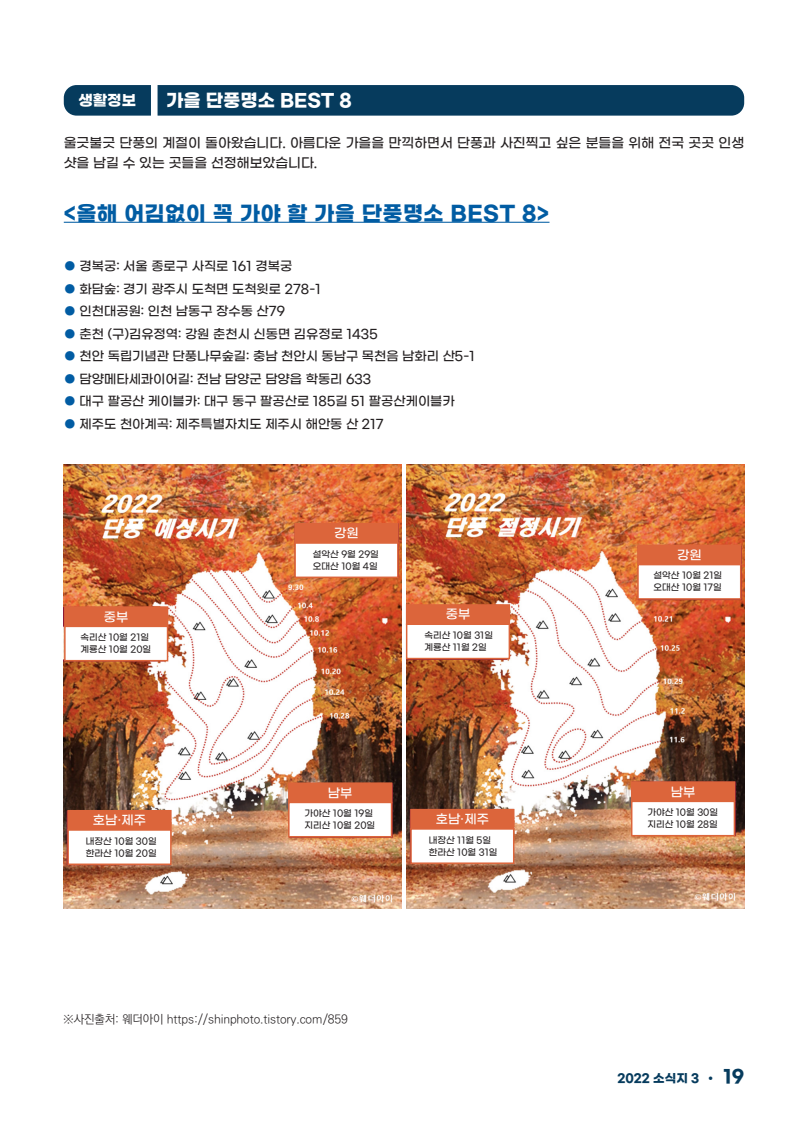
<style>
.page{position:relative;width:808px;height:1127px;background:#fff}
.page>*{position:absolute;margin:0;border:0;box-sizing:border-box;transform-origin:0 0}
.t1{font:700 21px "Gmarket Sans";letter-spacing:.02em;color:#015ca3}
.t2{font:700 18px "Gmarket Sans";color:#fff}
.t3{font:700 15px "Gmarket Sans";color:#fff}
.t4{font:500 13.5px/19.5px "Gmarket Sans";color:#231f20}
.t5{font:500 12.75px "Gmarket Sans";color:#231f20}
.t6{font:500 12.75px "Gmarket Sans";color:#fff}
.t7{font:12px "Ko Pub World Dotum PL";letter-spacing:-.01em;color:#231f20}
.t8{font:700 12px "Gmarket Sans";color:#063b5d}
.t9{font:500 9px "Gmarket Sans";color:#231f20}
.s1{color:#015ca3}
.s2{font-size:18px}
</style>
<div class="page">
<img style="left:64px;top:464px;width:338px;height:445px">
<img style="left:406px;top:464px;width:338px;height:444px">
<div style="left:158px;top:85px;width:586px;height:31px;background:#063b5d"></div>
<svg style="left:64px;top:85px;width:87px;height:31px;background:#0f4263"></svg>
<div style="left:295px;top:524px;width:103px;height:19px;background:#dc653b"></div>
<div style="left:294px;top:523px;width:105px;height:21px;border:2px solid #dc653b"></div>
<div style="left:638px;top:545px;width:103px;height:20px;background:#dc653b"></div>
<div style="left:637px;top:544px;width:104px;height:21px;border:2px solid #dc653b"></div>
<div style="left:65px;top:607px;width:103px;height:19px;background:#dc653b"></div>
<div style="left:64px;top:606px;width:104px;height:21px;border:2px solid #dc653b"></div>
<div style="left:407px;top:605px;width:102px;height:19px;background:#dc653b"></div>
<div style="left:406px;top:604px;width:104px;height:21px;border:2px solid #dc653b"></div>
<div style="left:68px;top:811px;width:103px;height:19px;background:#dc653b"></div>
<div style="left:67px;top:810px;width:105px;height:21px;border:2px solid #dc653b"></div>
<div style="left:411px;top:809px;width:103px;height:20px;background:#dc653b"></div>
<div style="left:289px;top:783px;width:102px;height:19px;background:#dc653b"></div>
<div style="left:288px;top:782px;width:104px;height:21px;border:2px solid #dc653b"></div>
<div style="left:632px;top:782px;width:102px;height:19px;background:#dc653b"></div>
<div style="left:631px;top:781px;width:104px;height:21px;border:2px solid #dc653b"></div>
<div style="left:295px;top:543px;width:103px;height:34px;background:#fff"></div>
<div style="left:294px;top:542px;width:105px;height:36px;border:2px solid #dc653b"></div>
<div style="left:638px;top:565px;width:103px;height:34px;background:#fff"></div>
<div style="left:637px;top:564px;width:104px;height:36px;border:2px solid #dc653b"></div>
<div style="left:65px;top:626px;width:103px;height:35px;background:#fff"></div>
<div style="left:64px;top:626px;width:104px;height:35px;border:2px solid #dc653b"></div>
<div style="left:407px;top:624px;width:102px;height:34px;background:#fff"></div>
<div style="left:406px;top:623px;width:104px;height:36px;border:2px solid #dc653b"></div>
<div style="left:68px;top:830px;width:103px;height:34px;background:#fff"></div>
<div style="left:67px;top:829px;width:105px;height:36px;border:2px solid #dc653b"></div>
<div style="left:411px;top:829px;width:103px;height:34px;background:#fff"></div>
<div style="left:410px;top:828px;width:104px;height:36px;border:2px solid #dc653b"></div>
<div style="left:289px;top:802px;width:102px;height:35px;background:#fff"></div>
<div style="left:288px;top:802px;width:104px;height:35px;border:2px solid #dc653b"></div>
<div style="left:632px;top:801px;width:102px;height:35px;background:#fff"></div>
<div style="left:631px;top:800px;width:104px;height:36px;border:2px solid #dc653b"></div>
<hr style="left:64px;top:222px;width:485px;height:1px;background:#015ca3">
<p class="t3" style="left:78px;top:92px;width:59px">생활정보</p>
<p class="t2" style="left:166px;top:90px;width:187px">가을 단풍명소 BEST 8</p>
<p class="t4" style="left:64px;top:134px;width:682px">울긋불긋 단풍의 계절이 돌아왔습니다. 아름다운 가을을 만끽하면서 단풍과 사진찍고 싶은 분들을 위해 전국 곳곳 인생 샷을 남길 수 있는 곳들을 선정해보았습니다.</p>
<p class="t1" style="left:64px;top:202px;width:487px">&lt;올해 어김없이 꼭 가야 할 가을 단풍명소 BEST 8&gt;</p>
<p class="t5" style="left:64px;top:259px;width:230px"><span class="s1">●</span> 경복궁: 서울 종로구 사직로 161 경복궁</p>
<p class="t5" style="left:64px;top:282px;width:259px"><span class="s1">●</span> 화담숲: 경기 광주시 도척면 도척윗로 278-1</p>
<p class="t5" style="left:64px;top:304px;width:223px"><span class="s1">●</span> 인천대공원: 인천 남동구 장수동 산79</p>
<p class="t5" style="left:64px;top:327px;width:315px"><span class="s1">●</span> 춘천 (구)김유정역: 강원 춘천시 신동면 김유정로 1435</p>
<p class="t5" style="left:64px;top:349px;width:413px"><span class="s1">●</span> 천안 독립기념관 단풍나무숲길: 충남 천안시 동남구 목천음 남화리 산5-1</p>
<p class="t5" style="left:64px;top:372px;width:309px"><span class="s1">●</span> 담양메타세콰이어길: 전남 담양군 담양읍 학동리 633</p>
<p class="t5" style="left:64px;top:394px;width:392px"><span class="s1">●</span> 대구 팔공산 케이블카: 대구 동구 팔공산로 185길 51 팔공산케이블카</p>
<p class="t5" style="left:64px;top:417px;width:321px"><span class="s1">●</span> 제주도 천아계곡: 제주특별자치도 제주시 해안동 산 217</p>
<p class="t6" style="left:334px;top:526px;width:26px">강원</p>
<p class="t9" style="left:313px;top:549px;width:68px">설악산 9월 29일</p>
<p class="t9" style="left:313px;top:561px;width:66px">오대산 10월 4일</p>
<p class="t6" style="left:104px;top:610px;width:26px">중부</p>
<p class="t6" style="left:446px;top:608px;width:26px">중부</p>
<p class="t9" style="left:80px;top:632px;width:70px">속리산 10월 21일</p>
<p class="t9" style="left:80px;top:644px;width:72px">계룡산 10월 20일</p>
<p class="t9" style="left:424px;top:630px;width:70px">속리산 10월 31일</p>
<p class="t9" style="left:424px;top:642px;width:64px">계룡산 11월 2일</p>
<p class="t6" style="left:677px;top:548px;width:26px">강원</p>
<p class="t9" style="left:654px;top:571px;width:70px">설악산 10월 21일</p>
<p class="t9" style="left:654px;top:583px;width:70px">오대산 10월 17일</p>
<p class="t6" style="left:328px;top:786px;width:26px">남부</p>
<p class="t6" style="left:671px;top:785px;width:26px">남부</p>
<p class="t9" style="left:304px;top:809px;width:70px">가야산 10월 19일</p>
<p class="t9" style="left:304px;top:821px;width:72px">지리산 10월 20일</p>
<p class="t6" style="left:93px;top:813px;width:55px">호남·제주</p>
<p class="t6" style="left:436px;top:812px;width:55px">호남·제주</p>
<p class="t9" style="left:86px;top:836px;width:72px">내장산 10월 30일</p>
<p class="t9" style="left:86px;top:848px;width:72px">한라산 10월 20일</p>
<p class="t7" style="left:63px;top:1011px;width:286px">※사진출처: 웨더아이 https://shinphoto.tistory.com/859</p>
<p class="t9" style="left:429px;top:835px;width:64px">내장산 11월 5일</p>
<p class="t9" style="left:429px;top:847px;width:70px">한라산 10월 31일</p>
<p class="t9" style="left:647px;top:807px;width:72px">가야산 10월 30일</p>
<p class="t9" style="left:647px;top:819px;width:72px">지리산 10월 28일</p>
<p class="t8" style="left:617px;top:1072px;width:128px">2022 소식지 3 <span class="s2">· 19</span></p>
</div>
